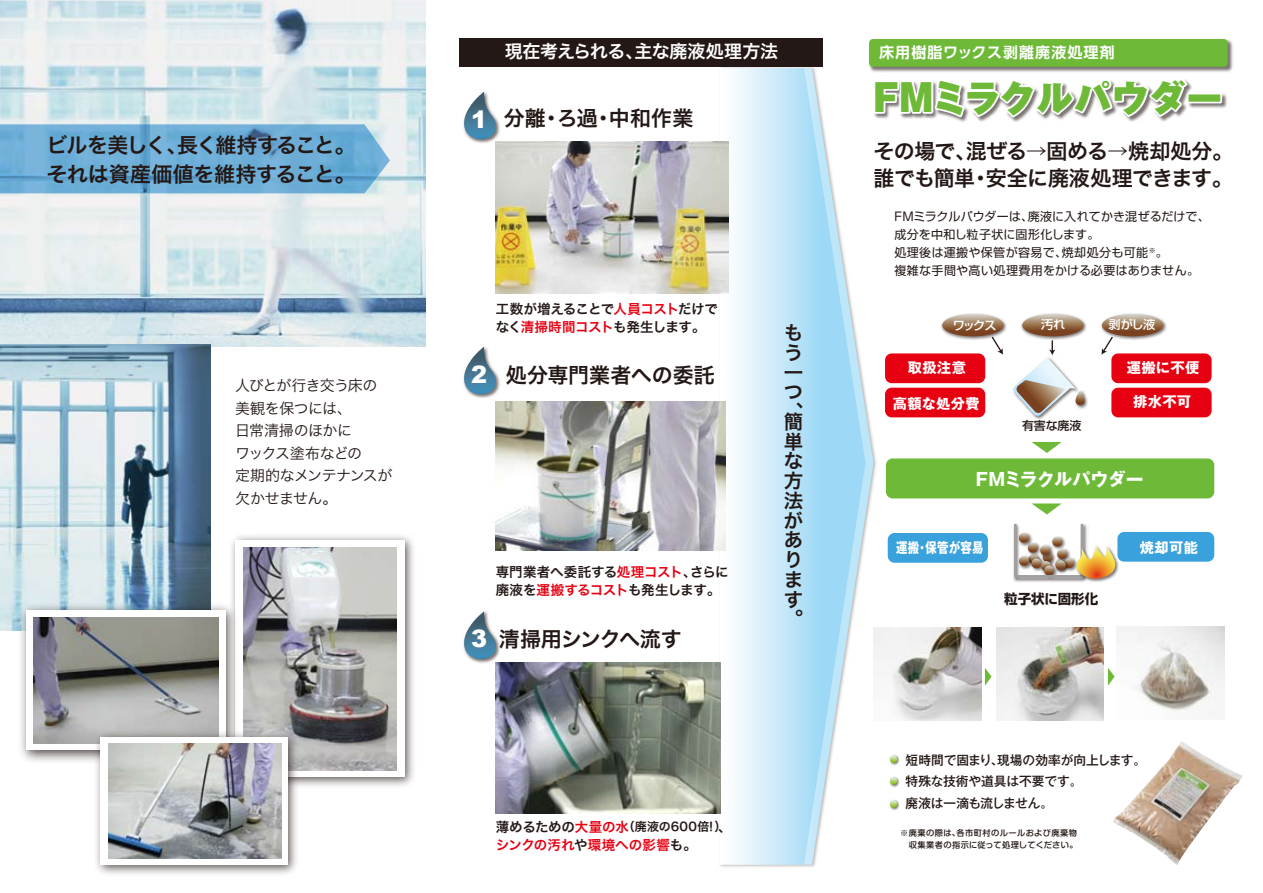
<style>
.page{position:relative;width:1263px;height:893px;background:#fff}
.page>*{position:absolute;margin:0;border:0;box-sizing:border-box;transform-origin:0 0}
.t1{font:900 36.45px "Gothic MB101 Pro";letter-spacing:.015em;color:#6fba2c}
.t2{font:900 24px "Arial";color:#fff}
.t3{font:21px/28.5px "Hira Kaku Pro W6";letter-spacing:-.02em;color:#231815}
.t4{font:21px "Hira Kaku Pro W6";color:#231815}
.t5{font:19.5px/19.8px "Hira Kaku Pro W6";color:#231815;text-align:justify}
.t6{font:18px "Hira Kaku Pro W6";letter-spacing:-.015em;color:#fff}
.t7{font:700 17.85px "Gothic MB101 Pro";letter-spacing:-.02em;color:#fff}
.t8{font:15px/22.5px "Hira Kaku Pro W3";letter-spacing:-.04em;color:#231815}
.t9{font:700 15px "UD Shin Go Pro De";letter-spacing:.075em;color:#fff}
.t10{font:700 14.25px "Gothic MB101 Pro";letter-spacing:.025em;color:#fff}
.t11{font:700 14.25px "Gothic MB101 Pro";letter-spacing:.025em;color:#fff;scale:.8 1}
.t12{font:13.5px/18px "Hira Kaku Pro W6";letter-spacing:-.025em;color:#231815}
.t13{font:13.5px "Hira Kaku Pro W6";letter-spacing:.005em;color:#e60012}
.t14{font:700 13.5px "Shin Go Pro";color:#231815}
.t15{font:500 12.75px/21.9px "Gothic MB101 Pro";letter-spacing:-.01em;color:#231815}
.t16{font:500 12.15px "Shin Go Pro";letter-spacing:-.065em;color:#fff}
.t17{font:12px/18px "Shin Go Pro";letter-spacing:.02em;color:#231815}
.t18{font:12px "Hira Kaku Pro W6";letter-spacing:.015em;color:#231815}
.t19{font:500 11.85px "Shin Go Pro";letter-spacing:-.005em;color:#231815}
.t20{font:500 8.25px/12px "Shin M Go Pro";letter-spacing:.05em;color:#231815}
.s1{color:#e60012}
.s2{font-size:13.5px}
.s3{font-size:13.5px;color:#e60012}
.s4{color:#231815}
</style>
<div class="page">
<img style="left:0;top:0;width:425px;height:346px">
<img style="left:0;top:344px;width:210px;height:286px">
<img style="left:231px;top:535px;width:183px;height:251px">
<div style="left:236px;top:540px;width:169px;height:237px;background:#fff"></div>
<img style="left:244px;top:547px;width:153px;height:223px">
<img style="left:14px;top:599px;width:222px;height:163px">
<div style="left:26px;top:611px;width:199px;height:139px;background:#fff"></div>
<img style="left:33px;top:617px;width:186px;height:127px">
<img style="left:90px;top:726px;width:213px;height:148px">
<div style="left:101px;top:737px;width:187px;height:127px;background:#fff"></div>
<img style="left:109px;top:743px;width:173px;height:115px">
<svg style="left:865px;top:392px;width:8px;height:145px"></svg>
<img style="left:483px;top:91px;width:18px;height:51px">
<svg style="left:463px;top:92px;width:34px;height:52px"></svg>
<div style="left:459px;top:38px;width:363px;height:29px;background:#231815"></div>
<svg style="left:712px;top:68px;width:153px;height:797px"></svg>
<svg style="left:0;top:124px;width:390px;height:69px;background:#6eaed6"></svg>
<img style="left:941px;top:313px;width:66px;height:19px">
<img style="left:1046px;top:313px;width:41px;height:19px">
<img style="left:1126px;top:313px;width:41px;height:20px">
<div style="left:1117px;top:532px;width:97px;height:30px;background:#39a1db;border-radius:7px"></div>
<div style="left:886px;top:458px;width:328px;height:40px;background:#6eba38;border-radius:7px"></div>
<div style="left:888px;top:533px;width:100px;height:30px;background:#39a1db;border-radius:7px"></div>
<svg style="left:985px;top:442px;width:134px;height:244px"></svg>
<div style="left:885px;top:388px;width:100px;height:29px;background:#e60012;border-radius:7px"></div>
<img style="left:1084px;top:392px;width:4px;height:16px">
<img style="left:1033px;top:416px;width:12px;height:3px">
<div style="left:1111px;top:388px;width:100px;height:29px;background:#e60012;border-radius:7px"></div>
<div style="left:885px;top:353px;width:100px;height:30px;background:#e60012;border-radius:7px"></div>
<div style="left:1111px;top:353px;width:100px;height:30px;background:#e60012;border-radius:7px"></div>
<svg style="left:942px;top:314px;width:62px;height:41px"></svg>
<svg style="left:1101px;top:314px;width:62px;height:41px"></svg>
<svg style="left:1013px;top:314px;width:71px;height:102px"></svg>
<img style="left:869px;top:39px;width:364px;height:33px">
<div style="left:869px;top:39px;width:359px;height:28px;background:#6eba38;border-radius:4px"></div>
<img style="left:960px;top:85px;width:267px;height:37px">
<svg style="left:872px;top:66px;width:319px;height:55px"></svg>
<div style="left:1187px;top:93px;width:35px;height:10px;border:4px solid #fff"></div>
<svg style="left:889px;top:755px;width:11px;height:11px"></svg>
<svg style="left:889px;top:777px;width:11px;height:11px"></svg>
<svg style="left:889px;top:800px;width:11px;height:11px"></svg>
<img style="left:874px;top:627px;width:107px;height:94px">
<img style="left:996px;top:627px;width:108px;height:94px">
<img style="left:1117px;top:626px;width:107px;height:85px">
<img style="left:1113px;top:741px;width:130px;height:124px">
<img style="left:483px;top:346px;width:17px;height:46px">
<svg style="left:463px;top:347px;width:34px;height:51px"></svg>
<img style="left:495px;top:639px;width:5px;height:25px">
<svg style="left:463px;top:611px;width:34px;height:52px"></svg>
<img style="left:496px;top:142px;width:232px;height:151px">
<img style="left:496px;top:401px;width:229px;height:150px">
<img style="left:496px;top:662px;width:225px;height:152px">
<p class="t3" style="left:47px;top:130px;width:311px">ビルを美しく、長く維持すること。それは資産価値を維持すること。</p>
<p class="t8" style="left:235px;top:373px;width:159px">人びとが行き交う床の美観を保つには、<br>日常清掃のほかに<br>ワックス塗布などの<br>定期的なメンテナンスが欠かせません。</p>
<p class="t6" style="left:505px;top:35px;width:275px">現在考えられる、主な廃液処理方法</p>
<p class="t9" style="left:879px;top:40px;width:237px">床用樹脂ワックス剥離廃液処理剤</p>
<p class="t2" style="left:471px;top:102px;width:18px">1</p>
<p class="t3" style="left:504px;top:103px;width:191px">分離・ろ過・中和作業</p>
<p class="t1" style="left:873px;top:67px;width:351px">FMミラクルパウダー</p>
<p class="t3" style="left:873px;top:137px;width:361px;line-height:27px">その場で、混ぜる→固める→焼却処分。誰でも簡単・安全に廃液処理できます。</p>
<p class="t17" style="left:892px;top:206px;width:319px">ＦＭミラクルパウダーは、廃液に入れてかき混ぜるだけで、成分を中和し粒子状に固形化します。<br>処理後は運搬や保管が容易で、焼却処分も可能<sup>※</sup>。<br>複雑な手間や高い処理費用をかける必要はありません。</p>
<p class="t12" style="left:496px;top:299px;width:224px">工数が増えることで<span class="s1">人員コスト</span>だけでなく<span class="s1">清掃時間コスト</span>も発生します。</p>
<p class="t2" style="left:471px;top:357px;width:18px">2</p>
<p class="t4" style="left:506px;top:356px;width:211px">処分専門業者への委託</p>
<p class="t12" style="left:496px;top:562px;width:235px">専門業者へ委託する<span class="s1">処理コスト</span>、さらに廃液を<span class="s1">運搬するコスト</span>も発生します。</p>
<p class="t5" style="left:784px;top:322px;width:20px">もう一つ、</p>
<p class="t5" style="left:784px;top:411px;width:20px;text-align:left">簡単な方法があります。</p>
<p class="t16" style="left:953px;top:315px;width:46px">ワックス</p>
<p class="t16" style="left:1041px;top:314px;width:26px">汚れ</p>
<p class="t16" style="left:1109px;top:315px;width:48px">剥がし液</p>
<p class="t10" style="left:908px;top:356px;width:60px">取扱注意</p>
<p class="t10" style="left:1127px;top:356px;width:74px">運搬に不便</p>
<p class="t10" style="left:893px;top:391px;width:88px">高額な処分費</p>
<p class="t10" style="left:1133px;top:390px;width:60px">排水不可</p>
<p class="t19" style="left:1022px;top:415px;width:61px">有害な廃液</p>
<p class="t7" style="left:976px;top:464px;width:170px">FMミラクルパウダー</p>
<p class="t11" style="left:896px;top:535px;width:111px">運搬・保管が容易</p>
<p class="t10" style="left:1140px;top:535px;width:60px">焼却可能</p>
<p class="t14" style="left:1004px;top:588px;width:96px">粒子状に固形化</p>
<p class="t2" style="left:471px;top:621px;width:18px">3</p>
<p class="t3" style="left:499px;top:623px;width:184px">清掃用シンクへ流す</p>
<p class="t15" style="left:906px;top:747px;width:242px">短時間で固まり、現場の効率が向上します。特殊な技術や道具は不要です。<br>廃液は一滴も流しません。</p>
<p class="t18" style="left:496px;top:816px;width:237px"><span class="s2">薄めるための</span><span class="s3">大量の水</span>（廃液の600倍！）<span class="s2">、</span></p>
<p class="t13" style="left:496px;top:832px;width:203px">シンクの汚れ<span class="s4">や</span>環境への影響<span class="s4">も。</span></p>
<p class="t20" style="left:900px;top:826px;width:179px">※廃棄の際は、各市町村のルールおよび廃棄物　収集業者の指示に従って処理してください。</p>
</div>
